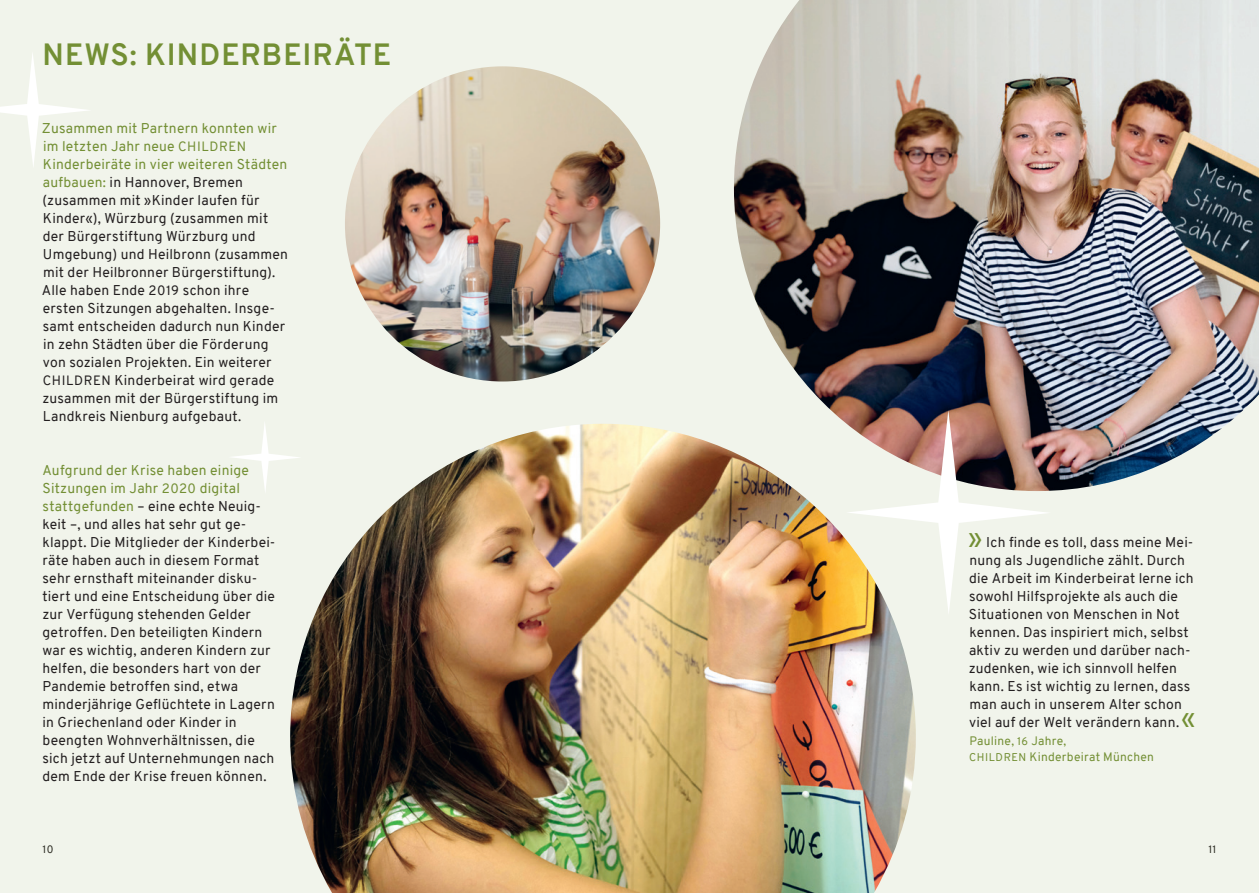
<style>
.page{position:relative;width:1259px;height:893px;background:#f1f4eb}
.page>*{position:absolute;margin:0;border:0;box-sizing:border-box;transform-origin:0 0}
.t1{font:700 30px "Overpass";letter-spacing:.03em;color:#738f34}
.t2{font:13.8px/18px "Overpass";letter-spacing:.015em;color:#231f20}
.t3{font:12px/16.5px "Overpass";letter-spacing:.025em;color:#738f34}
.t4{font:10.5px "Overpass";color:#231f20}
.s1{color:#738f34}
.s2{font-size:13.2px;color:#738f34}
.s3{font-size:13.2px}
.s4{font-size:27px;color:#738f34}
.s5{font-size:10.95px}
</style>
<div class="page">
<img style="left:345px;top:66px;width:315px;height:316px">
<img style="left:290px;top:424px;width:626px;height:469px">
<img style="left:734px;top:0;width:525px;height:491px">
<svg style="left:846px;top:410px;width:205px;height:205px"></svg>
<svg style="left:0;top:54px;width:89px;height:112px"></svg>
<svg style="left:232px;top:424px;width:70px;height:70px"></svg>
<h1 class="t1" style="left:43px;top:33px;width:350px">NEWS: KINDERBEIRÄTE</h1>
<p class="t2" style="left:42px;top:119px;width:248px"><span class="s1">Zusammen mit Partnern konnten wir im letzten Jahr neue</span> <span class="s2">CHILDREN </span><span class="s1">Kinderbeiräte in vier weiteren Städten aufbauen:</span> in Hannover, Bremen (zusammen mit »Kinder laufen für Kinder«), Würzburg (zusammen mit der Bürgerstiftung Würzburg und Umgebung) und Heilbronn (zusammen mit der Heilbronner Bürgerstiftung).<br>Alle haben Ende <span class="s3">2019</span> schon ihre ersten Sitzungen abgehalten. Insge&shy;samt entscheiden dadurch nun Kinder in zehn Städten über die Förderung von sozialen Projekten. Ein weiterer <span class="s3">CHILDREN</span> Kinderbeirat wird gerade zusammen mit der Bürgerstiftung im Landkreis Nienburg aufgebaut.</p>
<p class="t2" style="left:43px;top:461px;width:234px"><span class="s1">Aufgrund der Krise haben einige Sitzungen im Jahr</span> <span class="s2">2020</span> <span class="s1">digital stattgefunden</span> – eine echte Neuig&shy;keit –, und alles hat sehr gut ge&shy;klappt. Die Mitglieder der Kinderbei&shy;räte haben auch in diesem Format sehr ernsthaft miteinander disku&shy;tiert und eine Entscheidung über die zur Verfügung stehenden Gelder getroffen. Den beteiligten Kindern war es wichtig, anderen Kindern zur helfen, die besonders hart von der Pandemie betroffen sind, etwa minderjährige Geflüchtete in Lagern in Griechenland oder Kinder in beengten Wohnverhältnissen, die sich jetzt auf Unternehmungen nach dem Ende der Krise freuen können.</p>
<p class="t2" style="left:968px;top:533px;width:228px"><span class="s4">»</span> Ich finde es toll, dass meine Mei&shy;nung als Jugendliche zählt. Durch die Arbeit im Kinderbeirat lerne ich sowohl Hilfsprojekte als auch die Situationen von Menschen in Not kennen. Das inspiriert mich, selbst aktiv zu werden und darüber nach&shy;zudenken, wie ich sinnvoll helfen kann. Es ist wichtig zu lernen, dass man auch in unserem Alter schon viel auf der Welt verändern kann.<span class="s4">«</span></p>
<p class="t3" style="left:969px;top:732px;width:186px">Pauline, <span class="s5">16</span> Jahre,<br><span class="s5">CHILDREN</span> Kinderbeirat München</p>
<p class="t4" style="left:43px;top:841px;width:12px">10</p>
<p class="t4" style="left:1208px;top:841px;width:10px">11</p>
</div>
